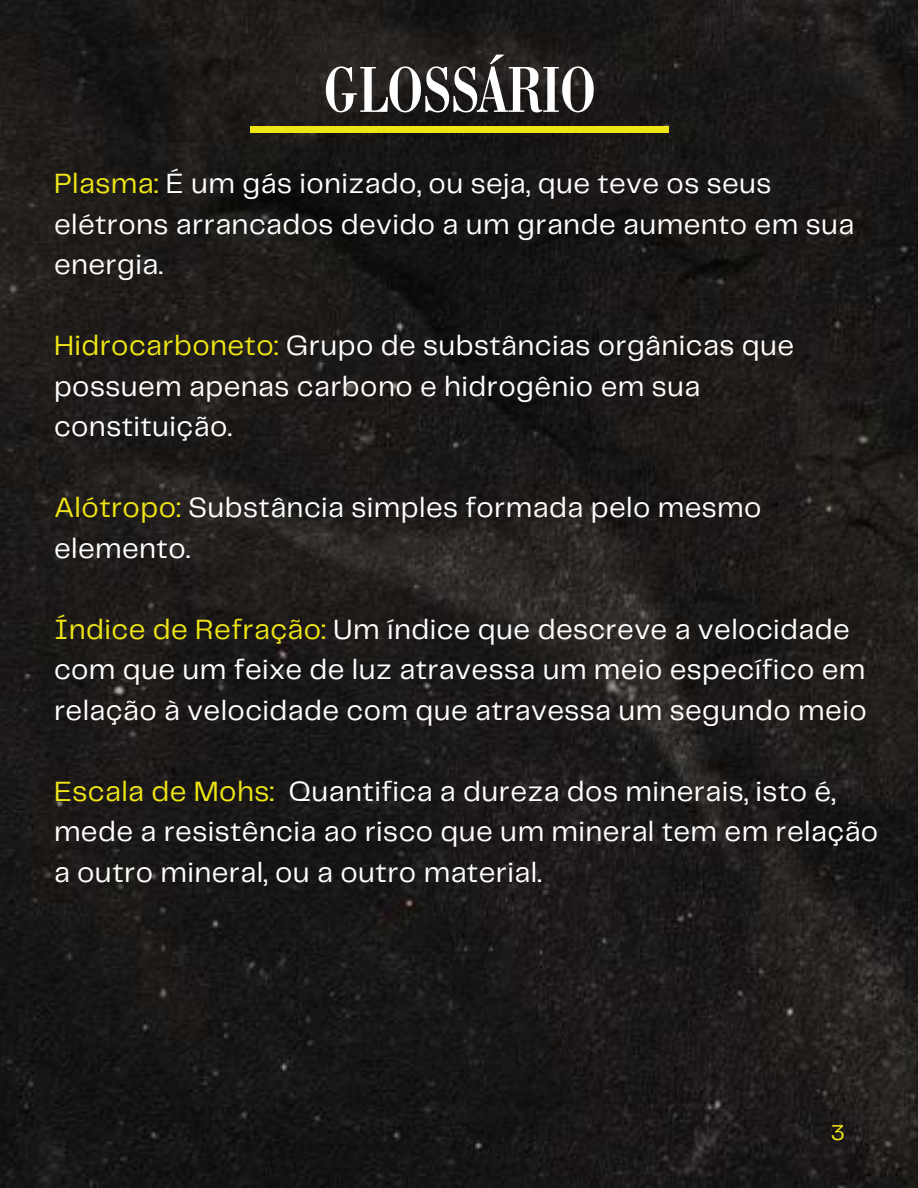
<style>
.page{position:relative;width:918px;height:1188px;background:#fff}
.page>*{position:absolute;margin:0;border:0;box-sizing:border-box;transform-origin:0 0}
.t1{font:condensed 68.55px "Bodoni";color:#fff}
.t2{font:28.95px/40.5px "Telegraf";letter-spacing:.015em;color:#fff}
.t3{font:22.35px "Telegraf";color:#eee515}
.s1{color:#eee515}
</style>
<div class="page">
<img style="left:0;top:0;width:918px;height:1188px">
<div style="left:250px;top:126px;width:418px;height:6px;background:#eee515"></div>
<h1 class="t1" style="left:323px;top:47px;width:274px">GLOSSÁRIO</h1>
<p class="t2" style="left:54px;top:165px;width:802px"><span class="s1">Plasma:</span> É um gás ionizado, ou seja, que teve os seus elétrons arrancados devido a um grande aumento em sua energia.</p>
<p class="t2" style="left:54px;top:327px;width:742px"><span class="s1">Hidrocarboneto:</span> Grupo de substâncias orgânicas que possuem apenas carbono e hidrogênio em sua constituição.</p>
<p class="t2" style="left:54px;top:489px;width:709px"><span class="s1">Alótropo:</span> Substância simples formada pelo mesmo elemento.</p>
<p class="t2" style="left:54px;top:611px;width:814px"><span class="s1">Índice de Refração:</span> Um índice que descreve a velocidade com que um feixe de luz atravessa um meio específico em relação à velocidade com que atravessa um segundo meio</p>
<p class="t2" style="left:54px;top:773px;width:826px"><span class="s1">Escala de Mohs:</span> Quantifica a dureza dos minerais, isto é, mede a resistência ao risco que um mineral tem em relação a outro mineral, ou a outro material.</p>
<p class="t3" style="left:831px;top:1123px;width:16px">3</p>
</div>
